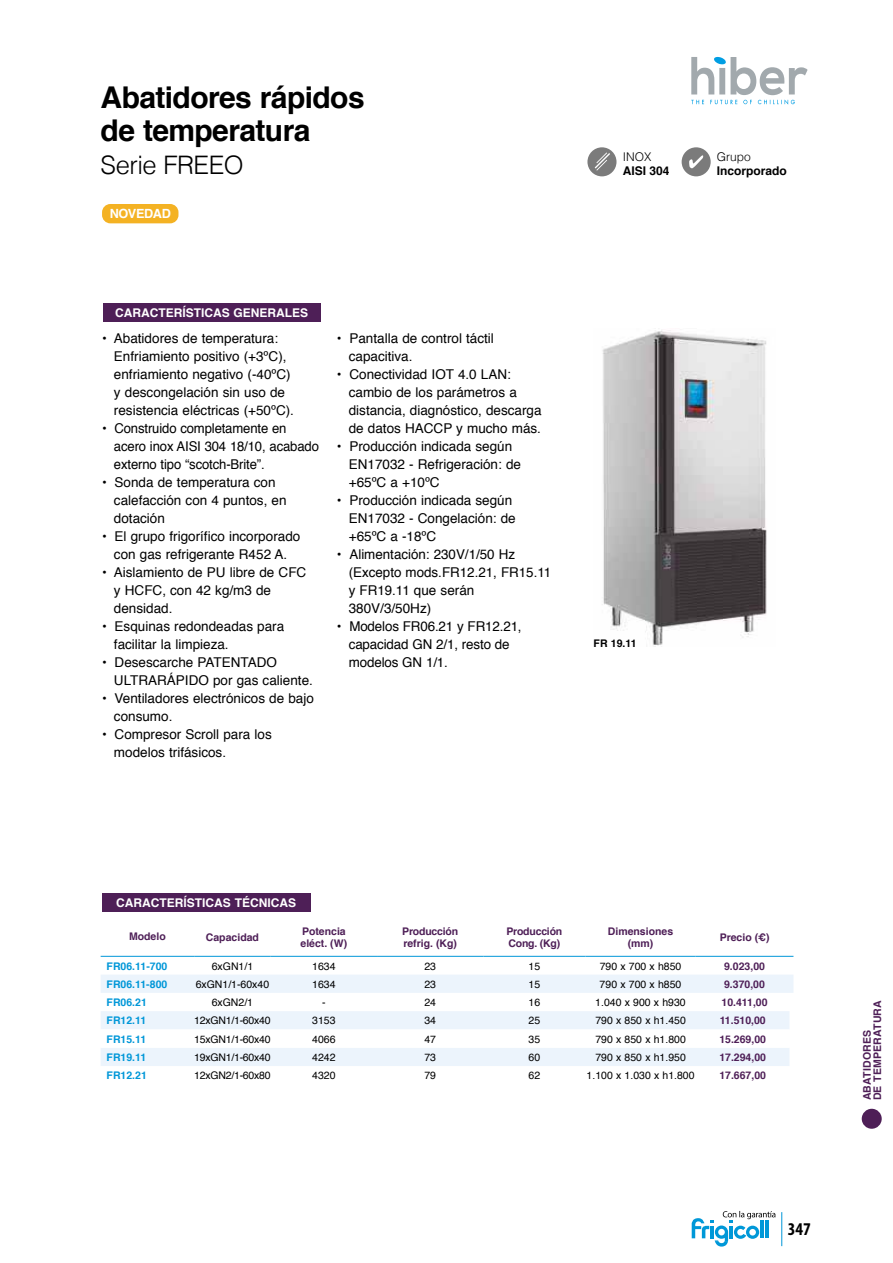
<style>
.page{position:relative;width:893px;height:1263px;background:#fff}
.page>*{position:absolute;margin:0;border:0;box-sizing:border-box;transform-origin:0 0}
.t1{font:700 30px/33px "Helvetica";letter-spacing:-.02em;color:#000}
.t2{font:300 25.5px "Helvetica";letter-spacing:-.02em;color:#000}
.t3{font:700 condensed 18px "Myriad Pro";color:#000}
.t4{font:13.5px/18px "Helvetica";color:#000}
.t5{font:700 12.75px "Helvetica";letter-spacing:-.03em;color:#fff}
.t6{font:700 12px "Helvetica";color:#fff}
.t7{font:700 12px "Helvetica";color:#000}
.t8{font:300 12px "Helvetica";color:#000}
.t9{font:10.5px "Helvetica";color:#000}
.t10{font:700 10.5px/12px "Helvetica";color:#4e1f57}
.t11{font:700 10.5px "Helvetica";color:#0097d8}
.t12{font:10.5px "Helvetica";letter-spacing:-.02em;color:#000}
.t13{font:700 10.5px/12px "Helvetica";letter-spacing:-.02em;color:#4e1f57}
.t14{font:700 10.5px/10.5px "Helvetica";letter-spacing:.02em;color:#4e1f57}
.t15{font:700 10.5px "Helvetica";color:#000}
</style>
<div class="page">
<svg style="left:691px;top:57px;width:117px;height:48px"></svg>
<hr style="left:781px;top:1212px;width:1px;height:34px;background:#0097d8">
<svg style="left:692px;top:1211px;width:83px;height:35px"></svg>
<div style="left:862px;top:1109px;width:20px;height:20px;background:#4e1f57;border-radius:50%"></div>
<svg style="left:587px;top:147px;width:29px;height:29px"></svg>
<svg style="left:595px;top:152px;width:15px;height:19px"></svg>
<div style="left:103px;top:303px;width:217px;height:19px;background:#4e1f57"></div>
<div style="left:102px;top:893px;width:208px;height:19px;background:#4e1f57"></div>
<div style="left:101px;top:975px;width:692px;height:18px;background:#ecf4fc"></div>
<hr style="left:101px;top:956px;width:93px;height:1px;background:#0097d8">
<hr style="left:194px;top:956px;width:77px;height:1px;background:#0097d8">
<hr style="left:271px;top:956px;width:106px;height:1px;background:#0097d8">
<hr style="left:377px;top:956px;width:106px;height:1px;background:#0097d8">
<hr style="left:483px;top:956px;width:102px;height:1px;background:#0097d8">
<hr style="left:585px;top:956px;width:111px;height:1px;background:#0097d8">
<hr style="left:696px;top:956px;width:97px;height:1px;background:#0097d8">
<svg style="left:101px;top:1011px;width:688px;height:55px"></svg>
<svg style="left:682px;top:147px;width:29px;height:29px"></svg>
<svg style="left:689px;top:155px;width:14px;height:13px"></svg>
<img style="left:602px;top:330px;width:165px;height:316px">
<div style="left:102px;top:204px;width:76px;height:19px;background:#f4b223;border-radius:8px"></div>
<h1 class="t1" style="left:101px;top:83px;width:266px">Abatidores rápidos de temperatura</h1>
<h2 class="t2" style="left:101px;top:155px;width:144px">Serie FREEO</h2>
<p class="t5" style="left:110px;top:209px;width:63px">NOVEDAD</p>
<p class="t6" style="left:115px;top:308px;width:195px">CARACTERÍSTICAS GENERALES</p>
<p class="t4" style="left:114px;top:330px;width:182px;text-indent:-12px">• Abatidores de temperatura:<br>Enfriamiento positivo (+3ºC), enfriamiento negativo (-40ºC) y descongelación sin uso de resistencia eléctricas (+50ºC).</p>
<p class="t4" style="left:114px;top:420px;width:206px;text-indent:-12px">• Construido completamente en acero inox AISI 304 18/10, acabado externo tipo “scotch-Brite”.</p>
<p class="t4" style="left:114px;top:474px;width:174px;text-indent:-12px">• Sonda de temperatura con calefacción con 4 puntos, en dotación</p>
<p class="t4" style="left:102px;top:528px;width:200px;text-align:center">• El grupo frigorífico incorporado con gas refrigerante R452 A.</p>
<p class="t4" style="left:114px;top:564px;width:194px;text-indent:-12px">• Aislamiento de PU libre de CFC y HCFC, con 42 kg/m3 de densidad.</p>
<p class="t4" style="left:114px;top:618px;width:172px;text-indent:-12px">• Esquinas redondeadas para facilitar la limpieza.</p>
<p class="t4" style="left:114px;top:654px;width:200px;text-indent:-12px">• Desescarche PATENTADO<br>ULTRARÁPIDO por gas caliente.</p>
<p class="t4" style="left:114px;top:690px;width:201px;text-indent:-12px">• Ventiladores electrónicos de bajo consumo.</p>
<p class="t4" style="left:114px;top:726px;width:159px;text-indent:-12px">• Compresor Scroll para los modelos trifásicos.</p>
<p class="t4" style="left:349px;top:330px;width:147px;text-indent:-12px">• Pantalla de control táctil capacitiva.</p>
<p class="t4" style="left:349px;top:366px;width:194px;text-indent:-12px">• Conectividad IOT 4.0 LAN: cambio de los parámetros a distancia, diagnóstico, descarga de datos HACCP y mucho más.</p>
<p class="t4" style="left:349px;top:438px;width:174px;text-indent:-12px">• Producción indicada según<br>EN17032 - Refrigeración: de +65ºC a +10ºC</p>
<p class="t4" style="left:349px;top:492px;width:168px;text-indent:-12px">• Producción indicada según<br>EN17032 - Congelación: de +65ºC a -18ºC</p>
<p class="t4" style="left:349px;top:546px;width:204px;text-indent:-12px">• Alimentación: 230V/1/50 Hz (Excepto mods.FR12.21, FR15.11 y FR19.11 que serán<br>380V/3/50Hz)</p>
<p class="t4" style="left:349px;top:618px;width:174px;text-indent:-12px">• Modelos FR06.21 y FR12.21, capacidad GN 2/1, resto de modelos GN 1/1.</p>
<p class="t8" style="left:623px;top:152px;width:30px">INOX</p>
<p class="t7" style="left:623px;top:166px;width:48px">AISI 304</p>
<p class="t15" style="left:594px;top:639px;width:44px">FR 19.11</p>
<p class="t8" style="left:717px;top:152px;width:36px">Grupo</p>
<p class="t7" style="left:717px;top:166px;width:72px">Incorporado</p>
<p class="t6" style="left:116px;top:898px;width:181px">CARACTERÍSTICAS TÉCNICAS</p>
<p class="t10" style="left:129px;top:931px;width:38px">Modelo</p>
<p class="t10" style="left:206px;top:932px;width:55px">Capacidad</p>
<p class="t10" style="left:301px;top:926px;width:48px">Potencia eléct. (W)</p>
<p class="t13" style="left:402px;top:926px;width:57px">Producción refrig. (Kg)</p>
<p class="t13" style="left:506px;top:926px;width:57px">Producción<br>Cong. (Kg)</p>
<p class="t10" style="left:608px;top:926px;width:67px;text-align:center">Dimensiones (mm)</p>
<p class="t10" style="left:720px;top:932px;width:51px">Precio (€)</p>
<p class="t11" style="left:107px;top:962px;width:62px">FR06.11-700</p>
<p class="t9" style="left:212px;top:962px;width:43px">6xGN1/1</p>
<p class="t9" style="left:312px;top:962px;width:25px">1634</p>
<p class="t9" style="left:424px;top:962px;width:13px">23</p>
<p class="t9" style="left:528px;top:962px;width:13px">15</p>
<p class="t9" style="left:600px;top:962px;width:83px">790 x 700 x h850</p>
<p class="t10" style="left:724px;top:961px;width:42px">9.023,00</p>
<p class="t11" style="left:107px;top:980px;width:62px">FR06.11-800</p>
<p class="t9" style="left:196px;top:980px;width:75px">6xGN1/1-60x40</p>
<p class="t9" style="left:312px;top:980px;width:25px">1634</p>
<p class="t9" style="left:424px;top:980px;width:13px">23</p>
<p class="t9" style="left:528px;top:980px;width:13px">15</p>
<p class="t9" style="left:600px;top:980px;width:83px">790 x 700 x h850</p>
<p class="t10" style="left:724px;top:979px;width:42px">9.370,00</p>
<p class="t11" style="left:107px;top:998px;width:42px">FR06.21</p>
<p class="t9" style="left:212px;top:998px;width:43px">6xGN2/1</p>
<p class="t9" style="left:322px;top:998px;width:5px">-</p>
<p class="t9" style="left:424px;top:998px;width:13px">24</p>
<p class="t9" style="left:528px;top:998px;width:13px">16</p>
<p class="t9" style="left:595px;top:998px;width:92px">1.040 x 900 x h930</p>
<p class="t10" style="left:721px;top:997px;width:48px">10.411,00</p>
<p class="t11" style="left:107px;top:1016px;width:41px">FR12.11</p>
<p class="t12" style="left:194px;top:1016px;width:78px">12xGN1/1-60x40</p>
<p class="t9" style="left:312px;top:1016px;width:25px">3153</p>
<p class="t9" style="left:424px;top:1016px;width:13px">34</p>
<p class="t9" style="left:528px;top:1016px;width:13px">25</p>
<p class="t9" style="left:595px;top:1016px;width:92px">790 x 850 x h1.450</p>
<p class="t10" style="left:720px;top:1015px;width:48px">11.510,00</p>
<p class="t11" style="left:107px;top:1035px;width:41px">FR15.11</p>
<p class="t12" style="left:194px;top:1035px;width:78px">15xGN1/1-60x40</p>
<p class="t9" style="left:312px;top:1035px;width:25px">4066</p>
<p class="t9" style="left:424px;top:1035px;width:13px">47</p>
<p class="t9" style="left:528px;top:1035px;width:13px">35</p>
<p class="t9" style="left:595px;top:1035px;width:92px">790 x 850 x h1.800</p>
<p class="t10" style="left:719px;top:1034px;width:48px">15.269,00</p>
<p class="t11" style="left:107px;top:1053px;width:41px">FR19.11</p>
<p class="t12" style="left:194px;top:1053px;width:78px">19xGN1/1-60x40</p>
<p class="t9" style="left:312px;top:1053px;width:25px">4242</p>
<p class="t9" style="left:424px;top:1053px;width:13px">73</p>
<p class="t9" style="left:528px;top:1053px;width:13px">60</p>
<p class="t9" style="left:595px;top:1053px;width:92px">790 x 850 x h1.950</p>
<p class="t10" style="left:719px;top:1052px;width:48px">17.294,00</p>
<p class="t11" style="left:107px;top:1071px;width:42px">FR12.21</p>
<p class="t12" style="left:194px;top:1071px;width:78px">12xGN2/1-60x80</p>
<p class="t9" style="left:312px;top:1071px;width:25px">4320</p>
<p class="t9" style="left:424px;top:1071px;width:13px">79</p>
<p class="t9" style="left:528px;top:1071px;width:13px">62</p>
<p class="t9" style="left:587px;top:1071px;width:110px">1.100 x 1.030 x h1.800</p>
<p class="t10" style="left:719px;top:1070px;width:48px">17.667,00</p>
<h3 class="t3" style="left:788px;top:1219px;width:25px">347</h3>
<p class="t14" style="left:862px;top:1100px;width:102px;rotate:-90deg">ABATIDORES<br>DE TEMPERATURA</p>
</div>
